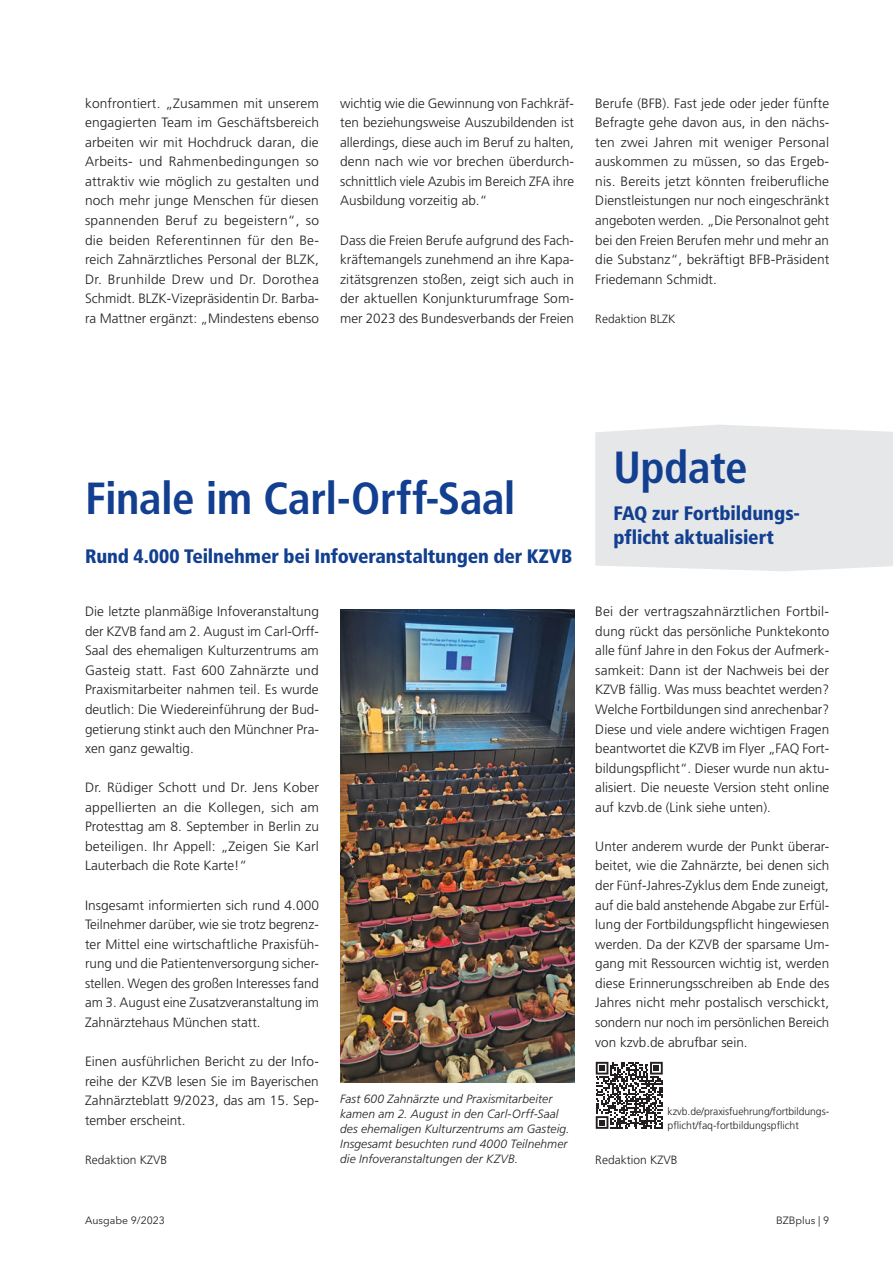
<style>
.page{position:relative;width:893px;height:1263px;background:#fff}
.page>*{position:absolute;margin:0;border:0;box-sizing:border-box;transform-origin:0 0}
.t1{font:700 condensed 45px "Frutiger LT Std";letter-spacing:-.01em;color:#123f90}
.t2{font:900 condensed 19.5px/24px "Frutiger LT Std";letter-spacing:-.005em;color:#123f90}
.t3{font:300 13.5px/19.5px "Frutiger LT Std";color:#231f20;text-align:justify}
.t4{font:italic 300 12px/15px "Frutiger LT Std";letter-spacing:.005em;color:#231f20}
.t5{font:300 12px "Frutiger LT Std";color:#231f20}
.t6{font:300 10.5px/13.5px "Frutiger LT Std";letter-spacing:-.005em;color:#231f20}
.t7{font:10.5px "Avenir Next LT Pro";color:#231f20}
</style>
<div class="page">
<div style="left:595px;top:425px;width:298px;height:146px;background:#e6e7e9"></div>
<img style="left:340px;top:609px;width:234px;height:473px">
<svg style="left:596px;top:1062px;width:67px;height:67px"></svg>
<p class="t3" style="left:85px;top:93px;width:236px">konfrontiert. „Zusammen mit unserem engagierten Team im Geschäftsbereich arbeiten wir mit Hochdruck daran, die Arbeits- und Rahmenbedingungen so attraktiv wie möglich zu gestalten und noch mehr junge Menschen für diesen spannenden Beruf zu begeistern“, so die beiden Referentinnen für den Be&shy;reich Zahnärztliches Personal der BLZK, Dr. Brunhilde Drew und Dr. Dorothea Schmidt. BLZK-Vizepräsidentin Dr. Barba&shy;ra Mattner ergänzt: „Mindestens ebenso</p>
<p class="t3" style="left:340px;top:93px;width:235px">wichtig wie die Gewinnung von Fachkräf&shy;ten beziehungsweise Auszubildenden ist allerdings, diese auch im Beruf zu halten, denn nach wie vor brechen überdurch&shy;schnittlich viele Azubis im Bereich ZFA ihre Ausbildung vorzeitig ab.“</p>
<p class="t3" style="left:340px;top:230px;width:235px">Dass die Freien Berufe aufgrund des Fach&shy;kräftemangels zunehmend an ihre Kapa&shy;zitätsgrenzen stoßen, zeigt sich auch in der aktuellen Konjunkturumfrage Som&shy;mer 2023 des Bundesverbands der Freien</p>
<p class="t3" style="left:595px;top:93px;width:235px">Berufe (BFB). Fast jede oder jeder fünfte Befragte gehe davon aus, in den nächs&shy;ten zwei Jahren mit weniger Personal auskommen zu müssen, so das Ergeb&shy;nis. Bereits jetzt könnten freiberufliche Dienstleistungen nur noch eingeschränkt angeboten werden. „Die Personalnot geht bei den Freien Berufen mehr und mehr an die Substanz“, bekräftigt BFB-Präsident Friedemann Schmidt.</p>
<p class="t5" style="left:595px;top:312px;width:82px">Redaktion BLZK</p>
<h1 class="t1" style="left:85px;top:471px;width:432px">Finale im Carl-Orff-Saal</h1>
<h2 class="t2" style="left:85px;top:544px;width:489px">Rund 4.000 Teilnehmer bei Infoveranstaltungen der KZVB</h2>
<p class="t3" style="left:85px;top:602px;width:235px">Die letzte planmäßige Infoveranstaltung der KZVB fand am 2. August im Carl-Orff-Saal des ehemaligen Kulturzentrums am Gasteig statt. Fast 600 Zahnärzte und Praxismitarbeiter nahmen teil. Es wurde deutlich: Die Wiedereinführung der Bud&shy;getierung stinkt auch den Münchner Pra&shy;xen ganz gewaltig.</p>
<p class="t3" style="left:85px;top:778px;width:236px">Dr. Rüdiger Schott und Dr. Jens Kober appellierten an die Kollegen, sich am Protesttag am 8. September in Berlin zu beteiligen. Ihr Appell: „Zeigen Sie Karl Lauterbach die Rote Karte!“</p>
<p class="t3" style="left:85px;top:895px;width:236px">Insgesamt informierten sich rund 4.000<br>Teilnehmer darüber, wie sie trotz begrenz&shy;ter Mittel eine wirtschaftliche Praxisfüh&shy;rung und die Patientenversorgung sicher&shy;stellen. Wegen des großen Interesses fand am 3. August eine Zusatzveranstaltung im Zahnärztehaus München statt.</p>
<p class="t3" style="left:85px;top:1052px;width:235px">Einen ausführlichen Bericht zu der Info&shy;reihe der KZVB lesen Sie im Bayerischen Zahnärzteblatt 9/2023, das am 15. Sep&shy;tember erscheint.</p>
<p class="t5" style="left:85px;top:1153px;width:84px">Redaktion KZVB</p>
<p class="t4" style="left:340px;top:1092px;width:231px">Fast 600 Zahnärzte und Praxismitarbeiter kamen am 2. August in den Carl-Orff-Saal des ehemaligen Kulturzentrums am Gasteig.<br>Insgesamt besuchten rund 4000 Teilnehmer die Infoveranstaltungen der KZVB.</p>
<h1 class="t1" style="left:613px;top:441px;width:136px">Update</h1>
<h2 class="t2" style="left:613px;top:501px;width:188px">FAQ zur Fortbildungs&shy;pflicht aktualisiert</h2>
<p class="t3" style="left:595px;top:602px;width:236px">Bei der vertragszahnärztlichen Fortbil&shy;dung rückt das persönliche Punktekonto alle fünf Jahre in den Fokus der Aufmerk&shy;samkeit: Dann ist der Nachweis bei der KZVB fällig. Was muss beachtet werden?<br>Welche Fortbildungen sind anrechenbar?<br>Diese und viele andere wichtigen Fragen beantwortet die KZVB im Flyer „FAQ Fort&shy;bildungspflicht“. Dieser wurde nun aktu&shy;alisiert. Die neueste Version steht online auf kzvb.de (Link siehe unten).</p>
<p class="t3" style="left:595px;top:837px;width:236px">Unter anderem wurde der Punkt überar&shy;beitet, wie die Zahnärzte, bei denen sich der Fünf-Jahres-Zyklus dem Ende zuneigt, auf die bald anstehende Abgabe zur Erfül&shy;lung der Fortbildungspflicht hingewiesen werden. Da der KZVB der sparsame Um&shy;gang mit Ressourcen wichtig ist, werden diese Erinnerungsschreiben ab Ende des Jahres nicht mehr postalisch verschickt, sondern nur noch im persönlichen Bereich von kzvb.de abrufbar sein.</p>
<p class="t6" style="left:668px;top:1105px;width:163px">kzvb.de/praxisfuehrung/fortbildungs&shy;pflicht/faq-fortbildungspflicht</p>
<p class="t5" style="left:595px;top:1153px;width:84px">Redaktion KZVB</p>
<p class="t7" style="left:85px;top:1214px;width:82px">Ausgabe 9/2023</p>
<p class="t7" style="left:776px;top:1214px;width:55px">BZBplus | 9</p>
</div>
